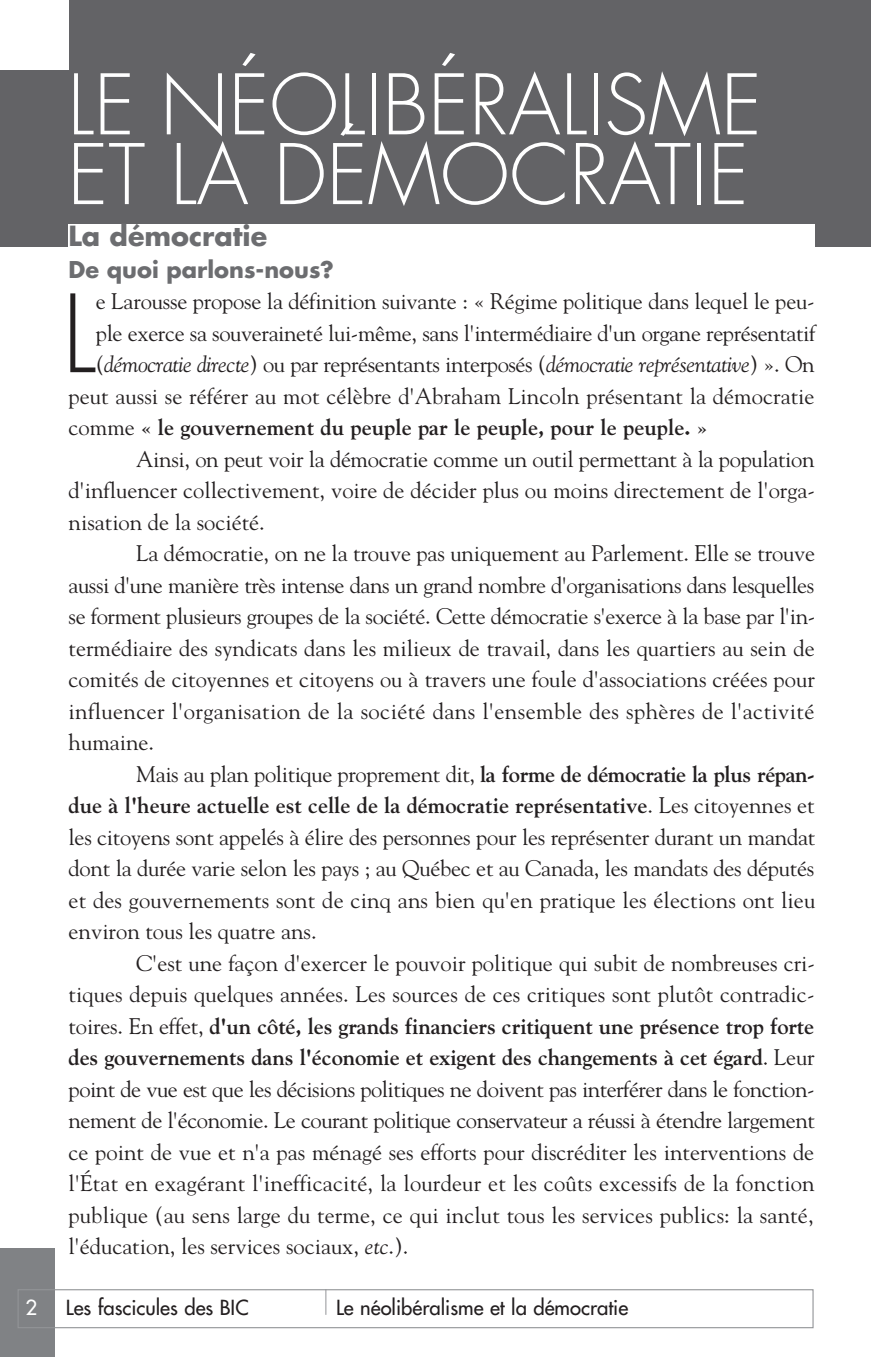
<style>
.page{position:relative;width:871px;height:1357px;background:#fff}
.page>*{position:absolute;margin:0;border:0;box-sizing:border-box;transform-origin:0 0}
.t1{font:300 104.4px "Futura";color:#231f20}
.t2{font:300 81px/69.8px "Futura";color:#fff}
.t3{font:700 27px "Futura";color:#6c6d70}
.t4{font:22.5px "Goudy";color:#231f20}
.t5{font:22.5px "Goudy";letter-spacing:-.02em;color:#231f20}
.t6{font:700 22.5px "Goudy";letter-spacing:-.005em;color:#231f20}
.t7{font:italic 22.5px "Goudy";letter-spacing:-.02em;color:#231f20}
.t8{font:22.5px "Goudy";letter-spacing:.02em;color:#231f20}
.t9{font:700 22.5px "Futura";color:#6c6d70}
.t10{font:20.25px "Futura";color:#231f20}
.t11{font:20.25px "Futura";color:#fff}
.s1{font-style:normal}
.s2{font-weight:400}
.s3{font-weight:700}
.s4{font-style:italic}
</style>
<div class="page">
<div style="left:0;top:0;width:871px;height:247px;background:#636366"></div>
<div style="left:0;top:1248px;width:55px;height:109px;background:#808285"></div>
<div style="left:18px;top:1289px;width:795px;height:39px;border:1px solid #939598"></div>
<svg style="left:325px;top:1289px;width:1px;height:26px"></svg>
<div style="left:69px;top:224px;width:745px;height:1040px;background:#fff"></div>
<div style="left:0;top:0;width:69px;height:70px;background:#fff"></div>
<h2 class="t2" style="left:68px;top:77px;width:696px">LE NÉOLIBÉRALISME<br>ET LA DÉMOCRATIE</h2>
<p class="t3" style="left:69px;top:224px;width:200px">La démocratie</p>
<p class="t9" style="left:69px;top:259px;width:267px">De quoi parlons-nous?</p>
<h1 class="t1" style="left:62px;top:286px;width:36px">L</h1>
<p class="t4" style="left:96px;top:288px;width:720px">e Larousse propose la définition suivante : « Régime politique dans lequel le peu-</p>
<p class="t4" style="left:96px;top:320px;width:721px">ple exerce sa souveraineté lui-même, sans l'intermédiaire d'un organe représentatif</p>
<p class="t7" style="left:96px;top:351px;width:720px"><span class="s1">(</span>démocratie directe<span class="s1">) ou par représentants interposés (</span>démocratie représentative<span class="s1">) ». On</span></p>
<p class="t4" style="left:69px;top:383px;width:747px">peut aussi se référer au mot célèbre d'Abraham Lincoln présentant la démocratie</p>
<p class="t6" style="left:69px;top:414px;width:641px"><span class="s2">comme</span> « le gouvernement du peuple par le peuple, pour le peuple. »</p>
<p class="t4" style="left:136px;top:446px;width:680px">Ainsi, on peut voir la démocratie comme un outil permettant à la population</p>
<p class="t4" style="left:69px;top:477px;width:748px">d'influencer collectivement, voire de décider plus ou moins directement de l'orga-</p>
<p class="t4" style="left:69px;top:509px;width:198px">nisation de la société.</p>
<p class="t4" style="left:136px;top:540px;width:681px">La démocratie, on ne la trouve pas uniquement au Parlement. Elle se trouve</p>
<p class="t5" style="left:69px;top:572px;width:747px">aussi d'une manière très intense dans un grand nombre d'organisations dans lesquelles</p>
<p class="t5" style="left:69px;top:603px;width:748px">se forment plusieurs groupes de la société. Cette démocratie s'exerce à la base par l'in-</p>
<p class="t4" style="left:69px;top:635px;width:747px">termédiaire des syndicats dans les milieux de travail, dans les quartiers au sein de</p>
<p class="t4" style="left:69px;top:666px;width:748px">comités de citoyennes et citoyens ou à travers une foule d'associations créées pour</p>
<p class="t8" style="left:69px;top:698px;width:747px">influencer l'organisation de la société dans l'ensemble des sphères de l'activité</p>
<p class="t4" style="left:69px;top:729px;width:87px">humaine.</p>
<p class="t4" style="left:136px;top:761px;width:680px">Mais au plan politique proprement dit, <span class="s3">la forme de démocratie la plus répan-</span></p>
<p class="t6" style="left:69px;top:792px;width:747px">due à l'heure actuelle est celle de la démocratie représentative<span class="s2">. Les citoyennes et</span></p>
<p class="t4" style="left:69px;top:824px;width:748px">les citoyens sont appelés à élire des personnes pour les représenter durant un mandat</p>
<p class="t4" style="left:69px;top:855px;width:747px">dont la durée varie selon les pays ; au Québec et au Canada, les mandats des députés</p>
<p class="t4" style="left:69px;top:887px;width:748px">et des gouvernements sont de cinq ans bien qu'en pratique les élections ont lieu</p>
<p class="t4" style="left:69px;top:918px;width:250px">environ tous les quatre ans.</p>
<p class="t4" style="left:136px;top:950px;width:680px">C'est une façon d'exercer le pouvoir politique qui subit de nombreuses cri-</p>
<p class="t4" style="left:69px;top:981px;width:747px">tiques depuis quelques années. Les sources de ces critiques sont plutôt contradic-</p>
<p class="t6" style="left:69px;top:1013px;width:747px"><span class="s2">toires. En effet,</span> d'un côté, les grands financiers critiquent une présence trop forte</p>
<p class="t6" style="left:69px;top:1044px;width:747px">des gouvernements dans l'économie et exigent des changements à cet égard<span class="s2">. Leur</span></p>
<p class="t5" style="left:69px;top:1076px;width:747px">point de vue est que les décisions politiques ne doivent pas interférer dans le fonction-</p>
<p class="t5" style="left:69px;top:1107px;width:748px">nement de l'économie. Le courant politique conservateur a réussi à étendre largement</p>
<p class="t4" style="left:69px;top:1139px;width:747px">ce point de vue et n'a pas ménagé ses efforts pour discréditer les interventions de</p>
<p class="t4" style="left:69px;top:1170px;width:747px">l'État en exagérant l'inefficacité, la lourdeur et les coûts excessifs de la fonction</p>
<p class="t4" style="left:69px;top:1202px;width:746px">publique (au sens large du terme, ce qui inclut tous les services publics: la santé,</p>
<p class="t4" style="left:69px;top:1233px;width:341px">l'éducation, les services sociaux, <span class="s4">etc</span>.).</p>
<p class="t11" style="left:25px;top:1297px;width:13px">2</p>
<p class="t10" style="left:66px;top:1297px;width:184px">Les fascicules des BIC</p>
<p class="t10" style="left:336px;top:1297px;width:294px">Le néolibéralisme et la démocratie</p>
</div>
